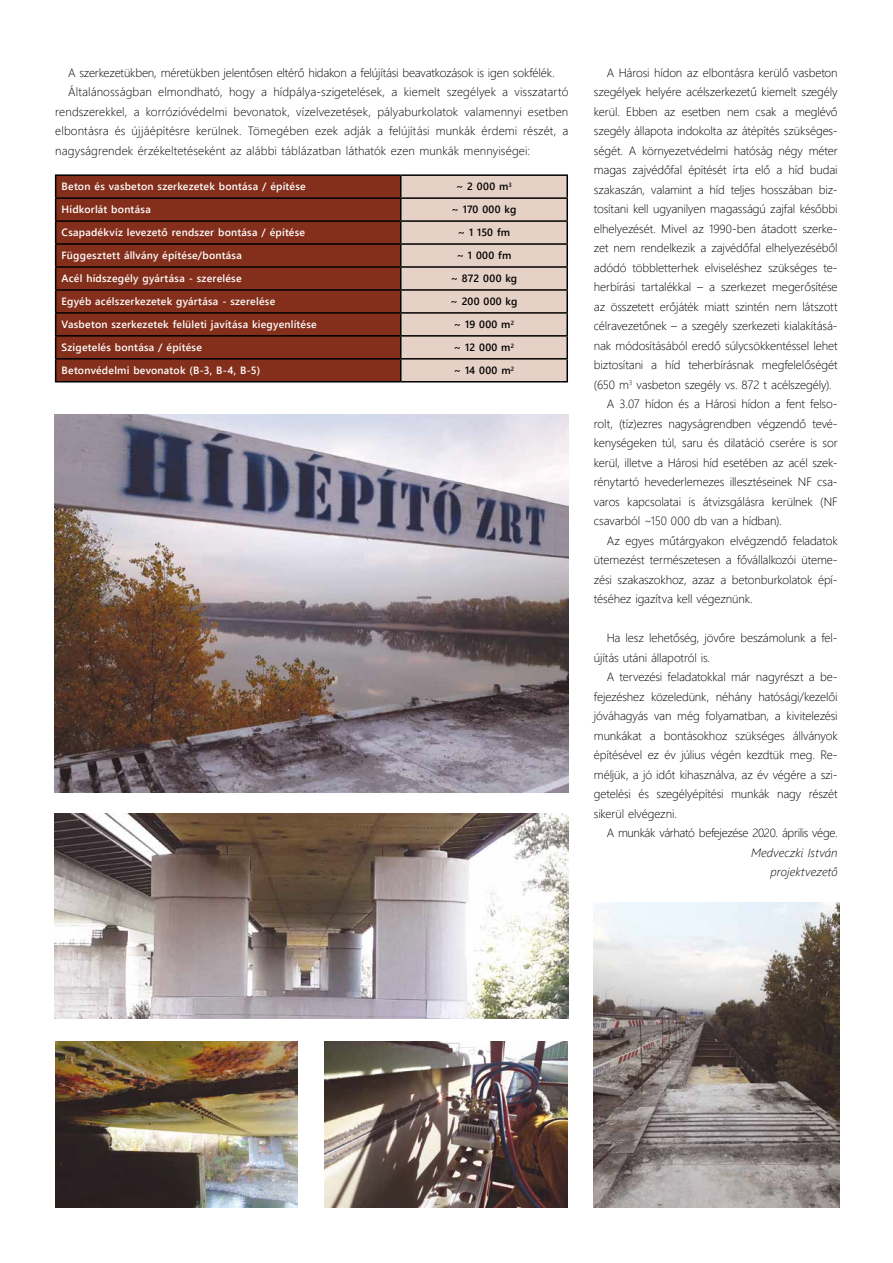
<style>
.page{position:relative;width:893px;height:1263px;background:#fff}
.page>*{position:absolute;margin:0;border:0;box-sizing:border-box;transform-origin:0 0}
.t1{font:12px/19.5px "Webly Sleek UI Light";letter-spacing:-.01em;color:#000}
.t2{font:12px "Webly Sleek UI Light";letter-spacing:.01em;color:#000}
.t3{font:12px "Webly Sleek UI Light";letter-spacing:-.03em;color:#000}
.t4{font:italic 12px/19.5px "Webly Sleek UI Light";letter-spacing:.01em;color:#000;text-align:right}
.t5{font:10.5px "Webly Sleek UI Semibold";letter-spacing:.02em;color:#fff}
.t6{font:10.5px "Webly Sleek UI Semibold";letter-spacing:.035em;color:#000}
</style>
<div class="page">
<img style="left:594px;top:902px;width:245px;height:306px">
<img style="left:55px;top:1042px;width:243px;height:166px">
<img style="left:325px;top:1042px;width:242px;height:166px">
<img style="left:55px;top:813px;width:513px;height:205px">
<img style="left:55px;top:415px;width:513px;height:377px">
<div style="left:56px;top:176px;width:344px;height:205px;background:#842f1b"></div>
<hr style="left:55px;top:174px;width:346px;height:2px;background:#000">
<hr style="left:401px;top:174px;width:167px;height:2px;background:#000">
<hr style="left:566px;top:176px;width:2px;height:21px;background:#000">
<hr style="left:55px;top:197px;width:346px;height:2px;background:#000">
<hr style="left:401px;top:197px;width:167px;height:2px;background:#000">
<hr style="left:566px;top:199px;width:2px;height:21px;background:#000">
<hr style="left:55px;top:220px;width:346px;height:2px;background:#000">
<hr style="left:401px;top:220px;width:167px;height:2px;background:#000">
<hr style="left:566px;top:222px;width:2px;height:21px;background:#000">
<hr style="left:55px;top:243px;width:346px;height:2px;background:#000">
<hr style="left:401px;top:243px;width:167px;height:2px;background:#000">
<hr style="left:566px;top:245px;width:2px;height:21px;background:#000">
<hr style="left:55px;top:266px;width:346px;height:2px;background:#000">
<hr style="left:401px;top:266px;width:167px;height:2px;background:#000">
<hr style="left:566px;top:268px;width:2px;height:21px;background:#000">
<hr style="left:55px;top:289px;width:346px;height:2px;background:#000">
<hr style="left:401px;top:289px;width:167px;height:2px;background:#000">
<hr style="left:566px;top:291px;width:2px;height:21px;background:#000">
<hr style="left:55px;top:312px;width:346px;height:2px;background:#000">
<hr style="left:401px;top:312px;width:167px;height:2px;background:#000">
<hr style="left:566px;top:314px;width:2px;height:21px;background:#000">
<hr style="left:55px;top:335px;width:346px;height:2px;background:#000">
<hr style="left:401px;top:335px;width:167px;height:2px;background:#000">
<hr style="left:566px;top:337px;width:2px;height:21px;background:#000">
<hr style="left:55px;top:358px;width:346px;height:2px;background:#000">
<svg style="left:55px;top:176px;width:1px;height:205px"></svg>
<hr style="left:401px;top:358px;width:167px;height:2px;background:#000">
<svg style="left:400px;top:175px;width:167px;height:206px;background:#d5c1b7"></svg>
<hr style="left:566px;top:360px;width:2px;height:21px;background:#000">
<hr style="left:55px;top:381px;width:346px;height:1px;background:#000">
<hr style="left:401px;top:381px;width:167px;height:1px;background:#000">
<p class="t1" style="left:68px;top:62px;width:488px">A szerkezetükben, méretükben jelentősen eltérő hidakon a felújítási beavatkozások is igen sokfélék.</p>
<p class="t2" style="left:68px;top:83px;width:502px">Általánosságban elmondható, hogy a hídpálya-szigetelések, a kiemelt szegélyek a visszatartó</p>
<p class="t2" style="left:55px;top:102px;width:515px">rendszerekkel, a korrózióvédelmi bevonatok, vízelvezetések, pályaburkolatok valamennyi esetben</p>
<p class="t2" style="left:55px;top:122px;width:515px">elbontásra és újjáépítésre kerülnek. Tömegében ezek adják a felújítási munkák érdemi részét, a</p>
<p class="t2" style="left:55px;top:141px;width:476px">nagyságrendek érzékeltetéseként az alábbi táblázatban láthatók ezen munkák mennyiségei:</p>
<p class="t5" style="left:62px;top:179px;width:246px">Beton és vasbeton szerkezetek bontása / építése</p>
<p class="t6" style="left:456px;top:179px;width:57px">~ 2 000 m<sup>3</sup></p>
<p class="t5" style="left:62px;top:202px;width:91px">Hídkorlát bontása</p>
<p class="t6" style="left:452px;top:202px;width:66px">~ 170 000 kg</p>
<p class="t5" style="left:62px;top:225px;width:245px">Csapadékvíz levezető rendszer bontása / építése</p>
<p class="t6" style="left:458px;top:225px;width:54px">~ 1 150 fm</p>
<p class="t5" style="left:62px;top:248px;width:182px">Függesztett állvány építése/bontása</p>
<p class="t6" style="left:457px;top:248px;width:56px">~ 1 000 fm</p>
<p class="t5" style="left:62px;top:271px;width:181px">Acél hídszegély gyártása - szerelése</p>
<p class="t6" style="left:451px;top:271px;width:68px">~ 872 000 kg</p>
<p class="t5" style="left:62px;top:294px;width:215px">Egyéb acélszerkezetek gyártása - szerelése</p>
<p class="t6" style="left:450px;top:294px;width:69px">~ 200 000 kg</p>
<p class="t5" style="left:62px;top:316px;width:257px">Vasbeton szerkezetek felületi javítása kiegyenlítése</p>
<p class="t6" style="left:454px;top:316px;width:62px">~ 19 000 m<sup>2</sup></p>
<p class="t5" style="left:62px;top:339px;width:142px">Szigetelés bontása / építése</p>
<p class="t6" style="left:454px;top:339px;width:62px">~ 12 000 m<sup>2</sup></p>
<p class="t5" style="left:62px;top:362px;width:200px">Betonvédelmi bevonatok (B-3, B-4, B-5)</p>
<p class="t6" style="left:454px;top:362px;width:62px">~ 14 000 m<sup>2</sup></p>
<p class="t1" style="left:607px;top:62px;width:233px">A Hárosi hídon az elbontásra kerülő vasbeton</p>
<p class="t1" style="left:594px;top:82px;width:245px">szegélyek helyére acélszerkezetű kiemelt szegély</p>
<p class="t1" style="left:594px;top:101px;width:245px">kerül. Ebben az esetben nem csak a meglévő</p>
<p class="t1" style="left:594px;top:121px;width:245px">szegély állapota indokolta az átépítés szükséges-</p>
<p class="t1" style="left:594px;top:140px;width:245px">ségét. A környezetvédelmi hatóság négy méter</p>
<p class="t1" style="left:594px;top:160px;width:245px">magas zajvédőfal építését írta elő a híd budai</p>
<p class="t1" style="left:594px;top:179px;width:245px">szakaszán, valamint a híd teljes hosszában biz-</p>
<p class="t1" style="left:594px;top:199px;width:245px">tosítani kell ugyanilyen magasságú zajfal későbbi</p>
<p class="t1" style="left:594px;top:218px;width:245px">elhelyezését. Mivel az 1990-ben átadott szerke-</p>
<p class="t1" style="left:594px;top:238px;width:245px">zet nem rendelkezik a zajvédőfal elhelyezéséből</p>
<p class="t1" style="left:594px;top:257px;width:245px">adódó többletterhek elviseléshez szükséges te-</p>
<p class="t1" style="left:594px;top:277px;width:245px">herbírási tartalékkal – a szerkezet megerősítése</p>
<p class="t1" style="left:594px;top:296px;width:245px">az összetett erőjáték miatt szintén nem látszott</p>
<p class="t1" style="left:594px;top:316px;width:245px">célravezetőnek – a szegély szerkezeti kialakításá-</p>
<p class="t1" style="left:594px;top:335px;width:245px">nak módosításából eredő súlycsökkentéssel lehet</p>
<p class="t1" style="left:594px;top:355px;width:245px">biztosítani a híd teherbírásnak megfelelőségét</p>
<p class="t1" style="left:594px;top:374px;width:240px">(650 m<sup>3</sup> vasbeton szegély vs. 872 t acélszegély).</p>
<p class="t1" style="left:607px;top:394px;width:233px">A 3.07 hídon és a Hárosi hídon a fent felso-</p>
<p class="t1" style="left:594px;top:413px;width:245px">rolt, (tíz)ezres nagyságrendben végzendő tevé-</p>
<p class="t1" style="left:594px;top:433px;width:245px">kenységeken túl, saru és dilatáció cserére is sor</p>
<p class="t1" style="left:594px;top:452px;width:245px">kerül, illetve a Hárosi híd esetében az acél szek-</p>
<p class="t1" style="left:594px;top:472px;width:245px">rénytartó hevederlemezes illesztéseinek NF csa-</p>
<p class="t1" style="left:594px;top:491px;width:245px">varos kapcsolatai is átvizsgálásra kerülnek (NF</p>
<p class="t1" style="left:594px;top:511px;width:189px">csavarból ~150 000 db van a hídban).</p>
<p class="t1" style="left:607px;top:530px;width:233px">Az egyes műtárgyakon elvégzendő feladatok</p>
<p class="t1" style="left:594px;top:550px;width:245px">ütemezést természetesen a fővállalkozói üteme-</p>
<p class="t1" style="left:594px;top:569px;width:245px">zési szakaszokhoz, azaz a betonburkolatok épí-</p>
<p class="t1" style="left:594px;top:589px;width:160px">téséhez igazítva kell végeznünk.</p>
<p class="t1" style="left:594px;top:628px;width:245px;text-indent:13px">Ha lesz lehetőség, jövőre beszámolunk a fel&shy;újítás utáni állapotról is.</p>
<p class="t1" style="left:594px;top:667px;width:245px;text-align:justify;text-indent:13px">A tervezési feladatokkal már nagyrészt a be&shy;fejezéshez közeledünk, néhány hatósági/kezelői jóváhagyás van még folyamatban, a kivitelezési munkákat a bontásokhoz szükséges állványok építésével ez év július végén kezdtük meg. Re&shy;méljük, a jó időt kihasználva, az év végére a szi&shy;getelési és szegélyépítési munkák nagy részét sikerül elvégezni.</p>
<p class="t3" style="left:607px;top:824px;width:233px">A munkák várható befejezése 2020. április vége.</p>
<p class="t4" style="left:751px;top:842px;width:88px">Medveczki István projektvezető</p>
</div>
